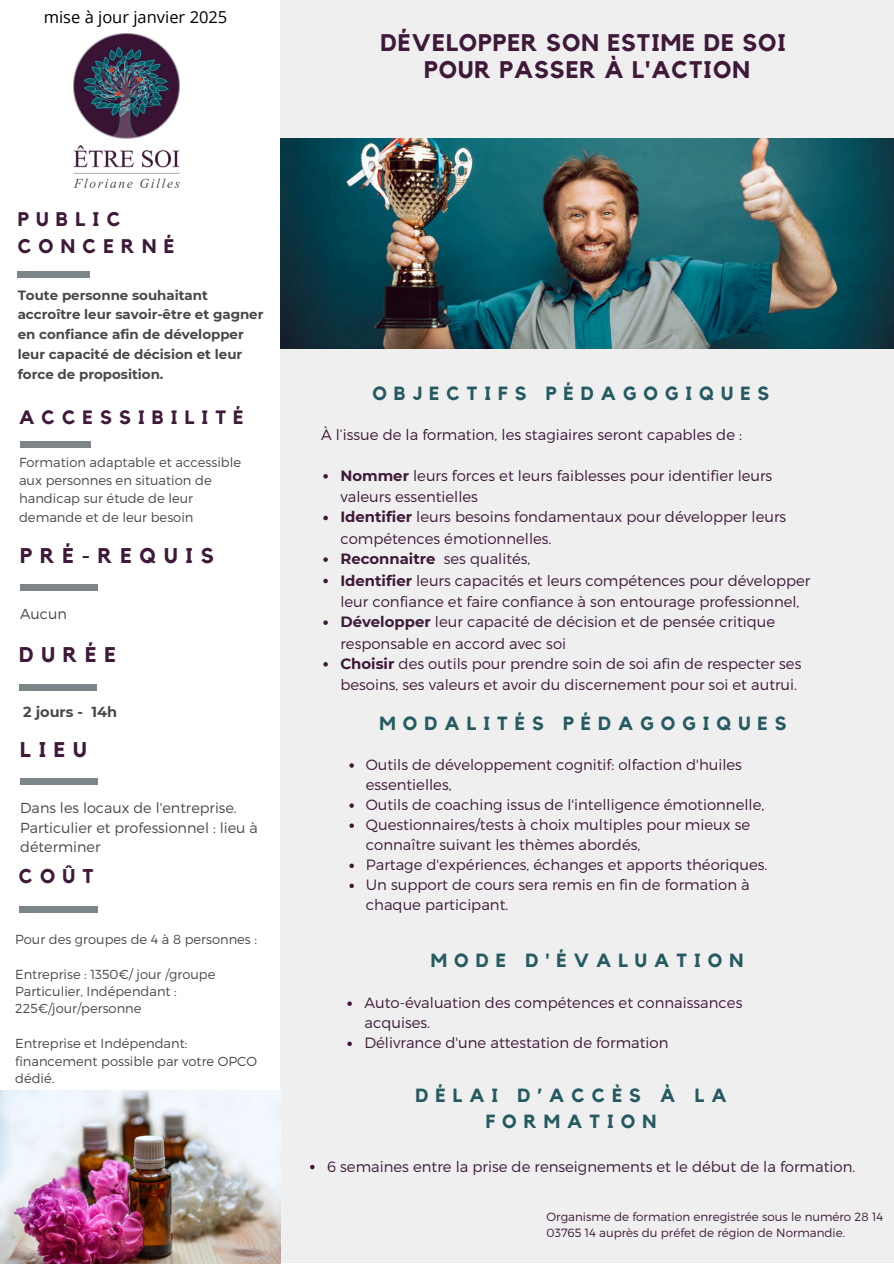
<style>
.page{position:relative;width:894px;height:1264px;background:#fff}
.page>*{position:absolute;margin:0;border:0;box-sizing:border-box;transform-origin:0 0}
.t1{font:700 24px/27px "Kollektif";letter-spacing:.04em;color:#3e1939;text-align:center}
.t2{font:700 21.15px "Kollektif";letter-spacing:.37em;color:#3e1939}
.t3{font:700 19.8px "Kollektif";color:#3e1939}
.t4{font:700 19.65px/27.2px "Kollektif";letter-spacing:.37em;color:#3e1939}
.t5{font:700 19.2px "Kollektif";letter-spacing:.37em;color:#3e1939}
.t6{font:700 19.05px/25.8px "Kollektif";letter-spacing:.37em;color:#255a61;text-align:center}
.t7{font:16.5px "Open Sans";color:#000}
.t8{font:300 14.85px/21px "Montserrat";color:#3e1939}
.t9{font:300 14.4px/19.6px "Montserrat";color:#484848}
.t10{font:700 14.4px "Montserrat";color:#484848}
.t11{font:700 13.35px/19.8px "Montserrat";color:#484848}
.t12{font:300 13.05px/17.4px "Montserrat";color:#484848}
.t13{font:300 11.85px/15.9px "Montserrat";color:#3e1939}
.s1{font-weight:700}
</style>
<div class="page">
<img style="left:280px;top:138px;width:613px;height:211px">
<div style="left:280px;top:349px;width:613px;height:913px;background:#efefef"></div>
<div style="left:280px;top:0;width:613px;height:137px;background:#efefef"></div>
<div style="left:18px;top:271px;width:72px;height:7px;background:#7c8587"></div>
<svg style="left:323px;top:474px;width:5px;height:4px"></svg>
<svg style="left:323px;top:515px;width:5px;height:5px"></svg>
<svg style="left:323px;top:557px;width:5px;height:5px"></svg>
<svg style="left:323px;top:578px;width:5px;height:5px"></svg>
<svg style="left:323px;top:620px;width:5px;height:5px"></svg>
<svg style="left:323px;top:662px;width:5px;height:4px"></svg>
<img style="left:73px;top:33px;width:106px;height:154px">
<svg style="left:349px;top:763px;width:5px;height:4px"></svg>
<svg style="left:349px;top:803px;width:5px;height:4px"></svg>
<svg style="left:349px;top:823px;width:5px;height:5px"></svg>
<svg style="left:349px;top:863px;width:5px;height:5px"></svg>
<svg style="left:349px;top:883px;width:5px;height:5px"></svg>
<div style="left:20px;top:584px;width:78px;height:7px;background:#7c8587"></div>
<div style="left:19px;top:683px;width:78px;height:7px;background:#7c8587"></div>
<div style="left:20px;top:778px;width:78px;height:7px;background:#7c8587"></div>
<svg style="left:347px;top:1001px;width:5px;height:4px"></svg>
<svg style="left:347px;top:1041px;width:5px;height:5px"></svg>
<img style="left:0;top:1090px;width:280px;height:173px">
<svg style="left:310px;top:1164px;width:4px;height:5px"></svg>
<div style="left:21px;top:441px;width:70px;height:7px;background:#7c8587"></div>
<div style="left:19px;top:905px;width:78px;height:7px;background:#7c8587"></div>
<p class="t7" style="left:44px;top:5px;width:185px">mise à jour janvier 2025</p>
<h3 class="t4" style="left:18px;top:205px;width:158px">PUBLIC<br>CONCERNÉ</h3>
<p class="t11" style="left:18px;top:284px;width:247px">Toute personne souhaitant accroître leur savoir-être et gagner en confiance afin de développer leur capacité de décision et leur force de proposition.</p>
<p class="t5" style="left:19px;top:406px;width:226px">ACCESSIBILITÉ</p>
<p class="t12" style="left:19px;top:452px;width:223px;line-height:18.3px">Formation adaptable et accessible aux personnes en situation de handicap sur étude de leur demande et de leur besoin</p>
<h2 class="t2" style="left:20px;top:543px;width:195px">PRÉ-REQUIS</h2>
<p class="t9" style="left:20px;top:603px;width:48px">Aucun</p>
<h2 class="t2" style="left:19px;top:642px;width:98px">DURÉE</h2>
<p class="t10" style="left:23px;top:702px;width:95px">2 jours - 14h</p>
<h2 class="t2" style="left:20px;top:737px;width:68px">LIEU</h2>
<p class="t9" style="left:20px;top:797px;width:239px">Dans les locaux de l'entreprise.<br>Particulier et professionnel : lieu à déterminer</p>
<h3 class="t3" style="left:19px;top:864px;width:76px">COÛT</h3>
<p class="t12" style="left:15px;top:930px;width:243px">Pour des groupes de 4 à 8 personnes :</p>
<p class="t12" style="left:15px;top:965px;width:202px">Entreprise : 1350€/ jour /groupe<br>Particulier, Indépendant :<br>225€/jour/personne</p>
<p class="t12" style="left:15px;top:1034px;width:243px">Entreprise et Indépendant: financement possible par votre OPCO dédié.</p>
<h1 class="t1" style="left:380px;top:29px;width:406px">DÉVELOPPER SON ESTIME DE SOI<br>POUR PASSER À L'ACTION</h1>
<p class="t6" style="left:372px;top:380px;width:398px">OBJECTIFS PÉDAGOGIQUES</p>
<p class="t8" style="left:321px;top:424px;width:422px">À l’issue de la formation, les stagiaires seront capables de :</p>
<p class="t8" style="left:340px;top:465px;width:471px"><span class="s1">Nommer</span> leurs forces et leurs faiblesses pour identifier leurs valeurs essentielles<br><span class="s1">Identifier</span> leurs besoins fondamentaux pour développer leurs compétences émotionnelles.<br><span class="s1">Reconnaitre</span> ses qualités,<br><span class="s1">Identifier</span> leurs capacités et leurs compétences pour développer leur confiance et faire confiance à son entourage professionnel, <span class="s1">Développer</span> leur capacité de décision et de pensée critique responsable en accord avec soi<br><span class="s1">Choisir</span> des outils pour prendre soin de soi afin de respecter ses besoins, ses valeurs et avoir du discernement pour soi et autrui.</p>
<p class="t6" style="left:379px;top:710px;width:408px">MODALITÉS PÉDAGOGIQUES</p>
<p class="t8" style="left:366px;top:754px;width:403px;line-height:20.1px">Outils de développement cognitif: olfaction d'huiles essentielles,<br>Outils de coaching issus de l'intelligence émotionnelle, Questionnaires/tests à choix multiples pour mieux se connaître suivant les thèmes abordés,<br>Partage d'expériences, échanges et apports théoriques.<br>Un support de cours sera remis en fin de formation à chaque participant.</p>
<p class="t6" style="left:431px;top:947px;width:314px">MODE D'ÉVALUATION</p>
<p class="t8" style="left:364px;top:992px;width:379px;line-height:20.1px">Auto-évaluation des compétences et connaissances acquises.<br>Délivrance d'une attestation de formation</p>
<p class="t6" style="left:415px;top:1082px;width:312px">DÉLAI D’ACCÈS À LA<br>FORMATION</p>
<p class="t8" style="left:327px;top:1155px;width:529px">6 semaines entre la prise de renseignements et le début de la formation.</p>
<p class="t13" style="left:546px;top:1208px;width:338px">Organisme de formation enregistrée sous le numéro 28 14<br>03765 14 auprès du préfet de région de Normandie.</p>
</div>
